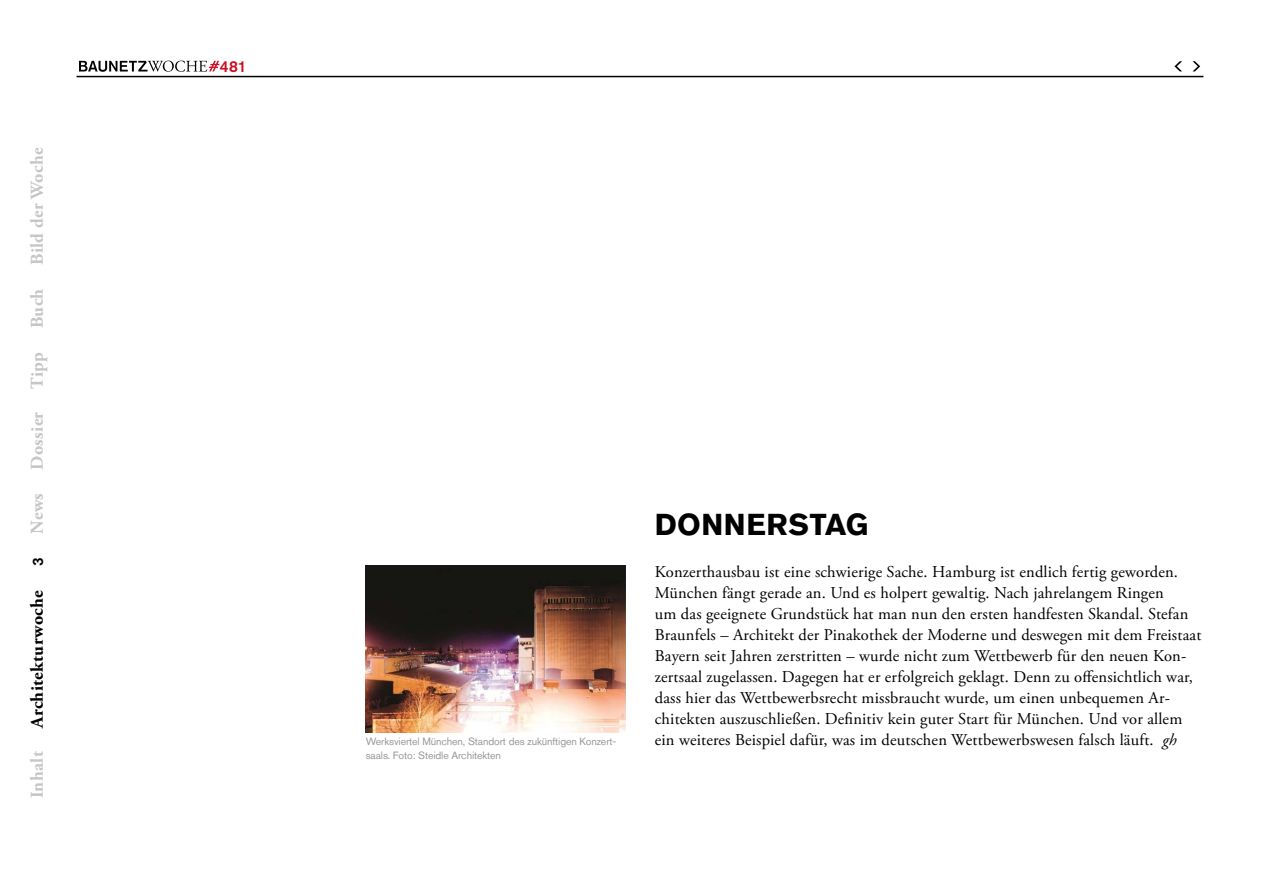
<style>
.page{position:relative;width:1263px;height:893px;background:#fff}
.page>*{position:absolute;margin:0;border:0;box-sizing:border-box;transform-origin:0 0}
.t1{font:700 30px "Akzidenz Grotesk BQ";letter-spacing:.02em;color:#000}
.t2{font:700 18px "Adobe Garamond Pro";letter-spacing:.02em;color:#c6c6c6}
.t3{font:700 18px "Adobe Garamond Pro";letter-spacing:.02em;color:#000}
.t4{font:16.5px/21px "Adobe Garamond Pro";letter-spacing:.01em;color:#000}
.t5{font:500 15.75px "Akzidenz Grotesk BQ";color:#cb0f26}
.t6{font:500 15px "Akzidenz Grotesk BQ";color:#000}
.t7{font:10.5px/13.5px "Akzidenz Grotesk BQ";letter-spacing:-.01em;color:#999898}
.s1{font-style:italic}
</style>
<div class="page">
<hr style="left:77px;top:76px;width:1126px;height:1px;background:#000">
<svg style="left:1192px;top:61px;width:8px;height:10px"></svg>
<svg style="left:1174px;top:61px;width:8px;height:10px"></svg>
<img style="left:366px;top:566px;width:259px;height:167px">
<svg style="left:79px;top:61px;width:140px;height:11px"></svg>
<p class="t2" style="left:27px;top:265px;width:119px;rotate:-90deg">Bild der Woche</p>
<p class="t2" style="left:27px;top:328px;width:41px;rotate:-90deg">Buch</p>
<p class="t2" style="left:27px;top:389px;width:38px;rotate:-90deg">Tipp</p>
<p class="t2" style="left:27px;top:470px;width:59px;rotate:-90deg">Dossier</p>
<p class="t2" style="left:27px;top:534px;width:42px;rotate:-90deg">News</p>
<p class="t6" style="left:29px;top:566px;width:10px;rotate:-90deg">3</p>
<p class="t3" style="left:27px;top:728px;width:139px;rotate:-90deg">Architekturwoche</p>
<p class="t2" style="left:27px;top:798px;width:49px;rotate:-90deg">Inhalt</p>
<p class="t5" style="left:220px;top:56px;width:28px">481</p>
<p class="t7" style="left:366px;top:735px;width:252px">Werksviertel München, Standort des zukünftigen Konzert&shy;saals. Foto: Steidle Architekten</p>
<h1 class="t1" style="left:655px;top:507px;width:215px">DONNERSTAG</h1>
<p class="t4" style="left:655px;top:562px;width:548px">Konzerthausbau ist eine schwierige Sache. Hamburg ist endlich fertig geworden.<br>München fängt gerade an. Und es holpert gewaltig. Nach jahrelangem Ringen<br>um das geeignete Grundstück hat man nun den ersten handfesten Skandal. Stefan Braunfels – Architekt der Pinakothek der Moderne und deswegen mit dem Freistaat Bayern seit Jahren zerstritten – wurde nicht zum Wettbewerb für den neuen Kon&shy;zertsaal zugelassen. Dagegen hat er erfolgreich geklagt. Denn zu offensichtlich war, dass hier das Wettbewerbsrecht missbraucht wurde, um einen unbequemen Ar&shy;chitekten auszuschließen. Definitiv kein guter Start für München. Und vor allem ein weiteres Beispiel dafür, was im deutschen Wettbewerbswesen falsch läuft. <span class="s1">gh</span></p>
</div>
